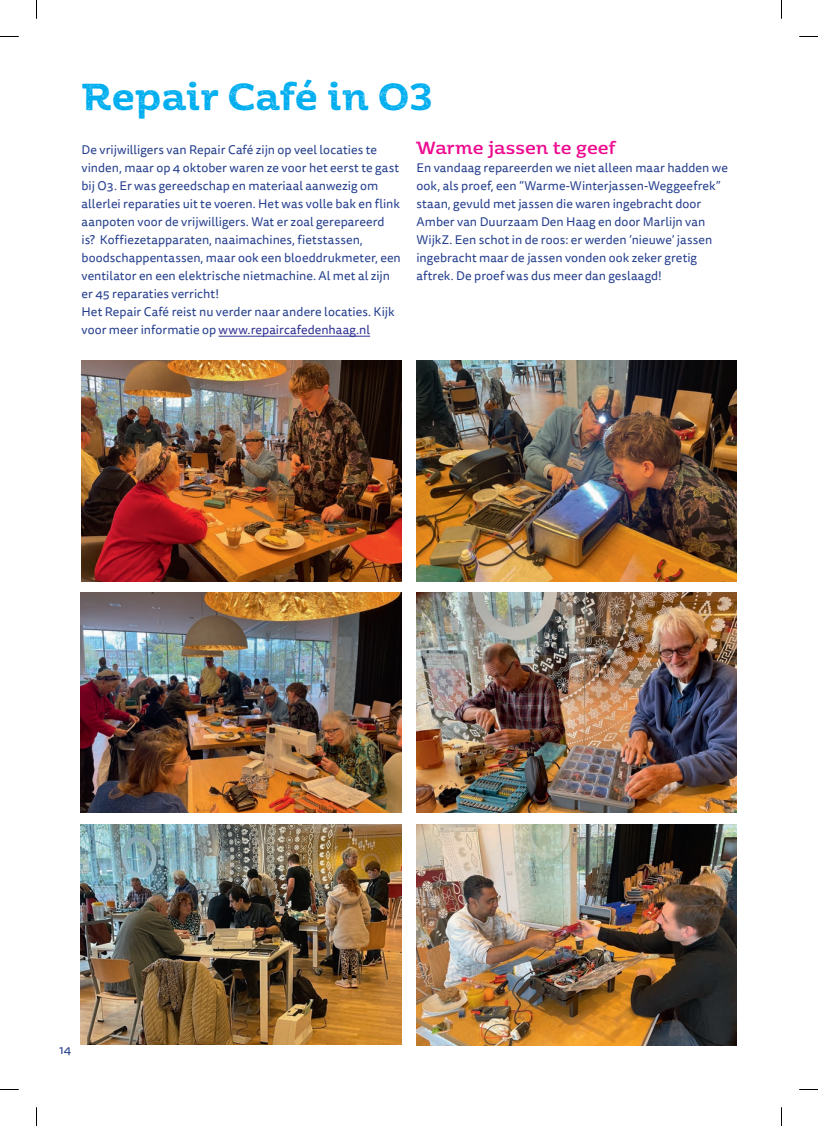
<style>
.page{position:relative;width:818px;height:1126px;background:#fff}
.page>*{position:absolute;margin:0;border:0;box-sizing:border-box;transform-origin:0 0}
.t1{font:600 37.5px "Moreno Rust";color:#00aeef}
.t2{font:500 17.5px "Moreno Rust";letter-spacing:-.005em;color:#ed028c}
.t3{font:12.5px/18px "Tisa Sans Pro";letter-spacing:.005em;color:#253f8e}
.s1{color:#2e3092}
</style>
<div class="page">
<hr style="left:218px;top:336px;width:152px;height:1px;background:#2e3092">
<img style="left:80px;top:824px;width:321px;height:220px">
<img style="left:416px;top:824px;width:320px;height:221px">
<img style="left:416px;top:361px;width:320px;height:220px">
<img style="left:416px;top:592px;width:320px;height:220px">
<img style="left:80px;top:592px;width:321px;height:220px">
<img style="left:81px;top:361px;width:320px;height:220px">
<svg style="left:0;top:36px;width:19px;height:1px"></svg>
<svg style="left:799px;top:36px;width:18px;height:1px"></svg>
<svg style="left:0;top:1089px;width:19px;height:1px"></svg>
<svg style="left:799px;top:1089px;width:18px;height:1px"></svg>
<svg style="left:36px;top:0;width:1px;height:19px"></svg>
<svg style="left:36px;top:1107px;width:1px;height:18px"></svg>
<h1 class="t1" style="left:81px;top:63px;width:352px">Repair Café in O3</h1>
<p class="t3" style="left:81px;top:140px;width:320px">De vrijwilligers van Repair Café zijn op veel locaties te vinden, maar op 4 oktober waren ze voor het eerst te gast bij O3. Er was gereedschap en materiaal aanwezig om allerlei reparaties uit te voeren. Het was volle bak en flink aanpoten voor de vrijwilligers. Wat er zoal gerepareerd is? Koffiezetapparaten, naaimachines, fietstassen, boodschappentassen, maar ook een bloeddrukmeter, een ventilator en een elektrische nietmachine. Al met al zijn er 45 reparaties verricht!<br>Het Repair Café reist nu verder naar andere locaties. Kijk voor meer informatie op <span class="s1">www.repaircafedenhaag.nl</span></p>
<h2 class="t2" style="left:416px;top:133px;width:200px">Warme jassen te geef</h2>
<p class="t3" style="left:416px;top:158px;width:313px">En vandaag repareerden we niet alleen maar hadden we ook, als proef, een “Warme-Winterjassen-Weggeefrek” staan, gevuld met jassen die waren ingebracht door Amber van Duurzaam Den Haag en door Marlijn van WijkZ. Een schot in de roos: er werden ‘nieuwe’ jassen ingebracht maar de jassen vonden ook zeker gretig aftrek. De proef was dus meer dan geslaagd!</p>
<p class="t3" style="left:59px;top:1040px;width:14px">14</p>
</div>
